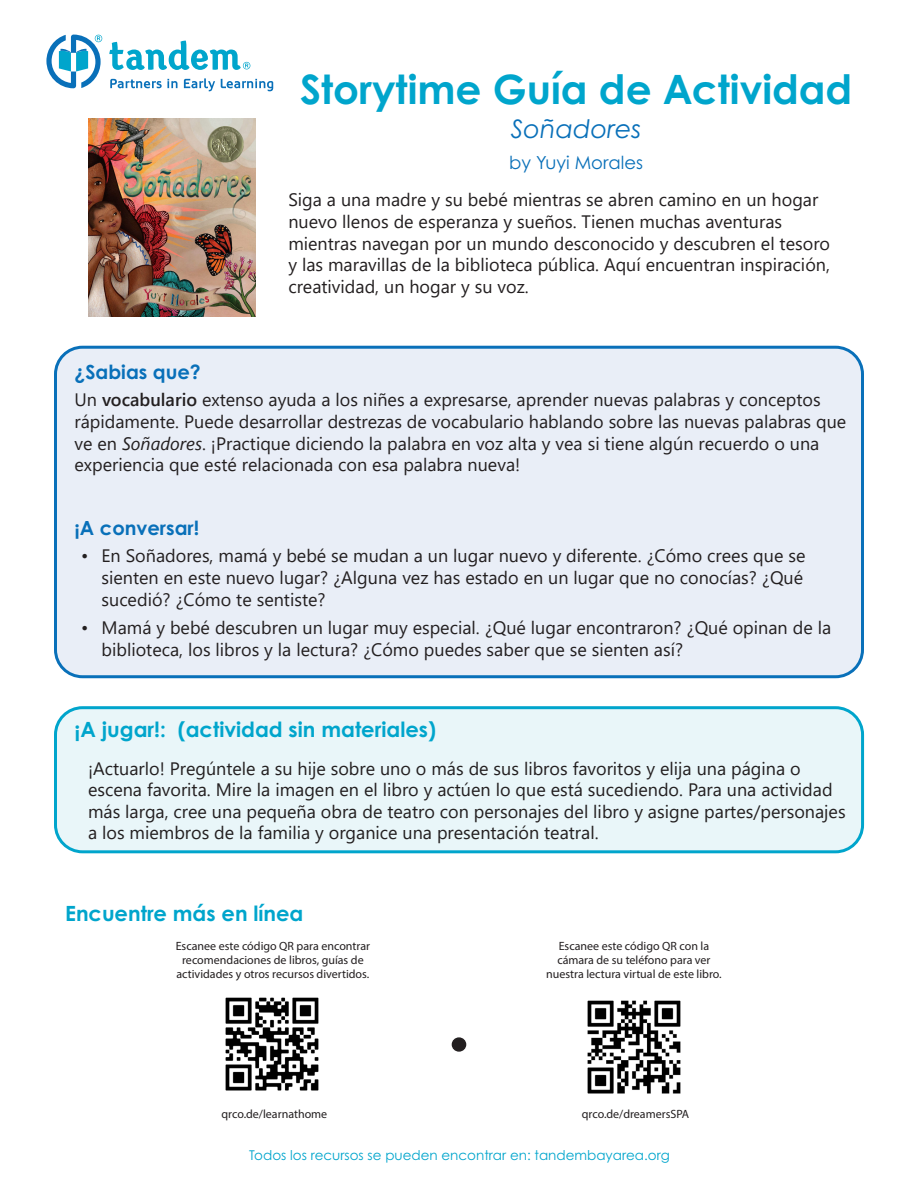
<style>
.page{position:relative;width:918px;height:1188px;background:#fff}
.page>*{position:absolute;margin:0;border:0;box-sizing:border-box;transform-origin:0 0}
.t1{font:700 40.5px "Century Gothic Pro";color:#00a5cc}
.t2{font:italic 25.5px "Century Gothic Pro";color:#0970b9}
.t3{font:700 21px "Century Gothic Pro";color:#00a5cc}
.t4{font:700 19.5px "Century Gothic Pro";color:#0970b9}
.t5{font:18px/21.6px "Segoe UI";color:#231f20}
.t6{font:18px "Century Gothic Pro";color:#0970b9}
.t7{font:13.5px "Century Gothic Pro";color:#00a5cc}
.t8{font:12px "Myriad Pro";color:#231f20}
.s1{font-weight:600}
.s2{font-style:italic}
</style>
<div class="page">
<svg style="left:110px;top:79px;width:67px;height:9px"></svg>
<svg style="left:184px;top:78px;width:31px;height:13px"></svg>
<svg style="left:221px;top:79px;width:52px;height:12px"></svg>
<svg style="left:46px;top:35px;width:56px;height:53px"></svg>
<svg style="left:109px;top:41px;width:141px;height:29px"></svg>
<img style="left:88px;top:119px;width:167px;height:197px">
<div style="left:56px;top:347px;width:806px;height:330px;background:#e9eef7;border-radius:27px"></div>
<div style="left:54px;top:346px;width:810px;height:332px;border:3px solid #0970b9;border-radius:27px"></div>
<div style="left:452px;top:1038px;width:14px;height:13px;background:#231f20;border-radius:50%"></div>
<div style="left:452px;top:1037px;width:14px;height:15px;border:2px solid #231f20;border-radius:50%"></div>
<div style="left:56px;top:708px;width:807px;height:144px;background:#e9f6f9;border-radius:27px"></div>
<div style="left:54px;top:706px;width:810px;height:147px;border:3px solid #00a5cc;border-radius:27px"></div>
<img style="left:225px;top:997px;width:94px;height:94px">
<img style="left:587px;top:1000px;width:94px;height:94px">
<p class="t1" style="left:300px;top:64px;width:554px">Storytime Guía de Actividad</p>
<p class="t2" style="left:511px;top:114px;width:132px">Soñadores</p>
<p class="t6" style="left:509px;top:151px;width:135px">by Yuyi Morales</p>
<p class="t5" style="left:288px;top:188px;width:543px">Siga a una madre y su bebé mientras se abren camino en un hogar nuevo llenos de esperanza y sueños. Tienen muchas aventuras mientras navegan por un mundo desconocido y descubren el tesoro y las maravillas de la biblioteca pública. Aquí encuentran inspiración, creatividad, un hogar y su voz.</p>
<p class="t4" style="left:75px;top:360px;width:128px">¿Sabias que?</p>
<p class="t5" style="left:75px;top:388px;width:773px">Un <span class="s1">vocabulario</span> extenso ayuda a los niñes a expresarse, aprender nuevas palabras y conceptos rápidamente. Puede desarrollar destrezas de vocabulario hablando sobre las nuevas palabras que ve en <span class="s2">Soñadores</span>. ¡Practique diciendo la palabra en voz alta y vea si tiene algún recuerdo o una experiencia que esté relacionada con esa palabra nueva!</p>
<p class="t4" style="left:75px;top:516px;width:126px">¡A conversar!</p>
<p class="t5" style="left:102px;top:544px;width:705px;text-indent:-20px">• En Soñadores, mamá y bebé se mudan a un lugar nuevo y diferente. ¿Cómo crees que se sienten en este nuevo lugar? ¿Alguna vez has estado en un lugar que no conocías? ¿Qué sucedió? ¿Cómo te sentiste?</p>
<p class="t5" style="left:102px;top:615px;width:731px;text-indent:-20px">• Mamá y bebé descubren un lugar muy especial. ¿Qué lugar encontraron? ¿Qué opinan de la biblioteca, los libros y la lectura? ¿Cómo puedes saber que se sienten así?</p>
<p class="t3" style="left:74px;top:717px;width:363px">¡A jugar!: (actividad sin materiales)</p>
<p class="t5" style="left:88px;top:756px;width:759px">¡Actuarlo! Pregúntele a su hije sobre uno o más de sus libros favoritos y elija una página o escena favorita. Mire la imagen en el libro y actúen lo que está sucediendo. Para una actividad más larga, cree una pequeña obra de teatro con personajes del libro y asigne partes/personajes a los miembros de la familia y organice una presentación teatral.</p>
<p class="t3" style="left:65px;top:900px;width:240px">Encuentre más en línea</p>
<p class="t8" style="left:176px;top:938px;width:196px">Escanee este código QR para encontrar</p>
<p class="t8" style="left:182px;top:953px;width:183px">recomendaciones de libros, guías de</p>
<p class="t8" style="left:177px;top:967px;width:194px">actividades y otros recursos divertidos.</p>
<p class="t8" style="left:559px;top:938px;width:152px">Escanee este código QR con la</p>
<p class="t8" style="left:557px;top:953px;width:155px">cámara de su teléfono para ver</p>
<p class="t8" style="left:546px;top:967px;width:177px">nuestra lectura virtual de este libro.</p>
<p class="t8" style="left:222px;top:1107px;width:107px">qrco.de/learnathome</p>
<p class="t8" style="left:582px;top:1107px;width:109px">qrco.de/dreamersSPA</p>
<p class="t7" style="left:249px;top:1147px;width:422px">Todos los recursos se pueden encontrar en: tandembayarea.org</p>
</div>
